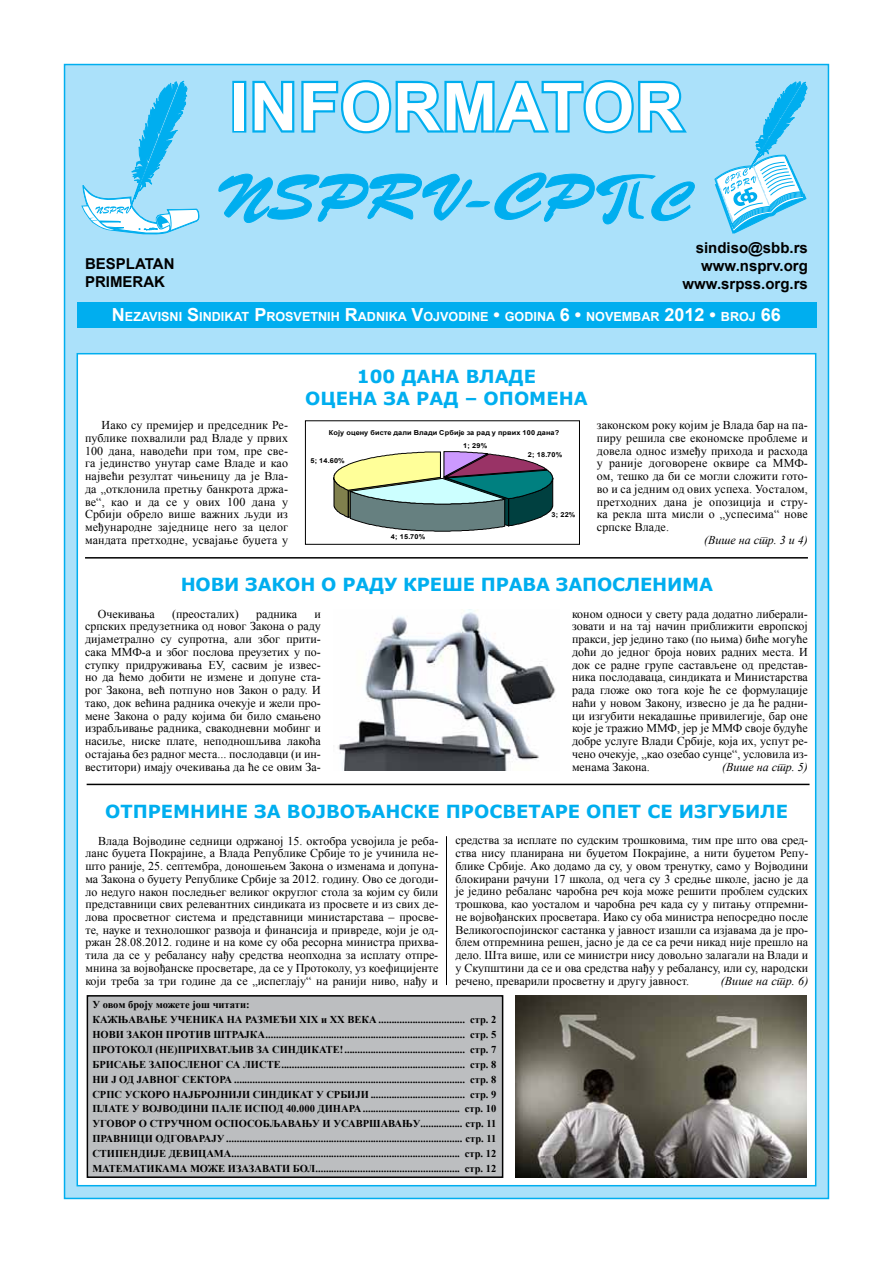
<style>
.page{position:relative;width:893px;height:1263px;background:#fff}
.page>*{position:absolute;margin:0;border:0;box-sizing:border-box;transform-origin:0 0}
.t1{font:700 66px "Arial";letter-spacing:.02em;color:#fff}
.t2{font:700 18px "Verdana";color:#00aeef}
.t3{font:700 15px/18px "Arial";color:#000}
.t4{font:700 12.6px "Arial";color:#fff}
.t5{font:12px/12.8px "Times New Roman";color:#000;text-align:justify}
.t6{font:italic 12px "Times New Roman";color:#000}
.t7{font:700 10.5px/15px "Times New Roman";color:#000}
.t8{font:700 6.75px "Arial";letter-spacing:.02em;color:#000;scale:1.08 1}
.s1{font-size:18px}
</style>
<div class="page">
<div style="left:64px;top:64px;width:765px;height:1135px;background:#abe1fa;border:2px solid #00aeef"></div>
<div style="left:77px;top:353px;width:739px;height:833px;background:#fff;border:2px solid #00aeef"></div>
<svg style="left:218px;top:173px;width:477px;height:51px"></svg>
<svg style="left:82px;top:80px;width:117px;height:154px"></svg>
<div style="left:232px;top:81px;width:14px;height:52px;border:4px solid #00aeef"></div>
<svg style="left:250px;top:63px;width:441px;height:71px"></svg>
<div style="left:77px;top:302px;width:739px;height:25px;background:#00aeef"></div>
<svg style="left:714px;top:81px;width:93px;height:153px"></svg>
<hr style="left:85px;top:557px;width:723px;height:2px;background:#000">
<div style="left:87px;top:996px;width:416px;height:181px;background:#bcbec0"></div>
<div style="left:87px;top:995px;width:416px;height:183px;border:2px solid #000"></div>
<hr style="left:87px;top:784px;width:722px;height:1px;background:#000">
<svg style="left:333px;top:451px;width:221px;height:81px;background:#8ea297"></svg>
<div style="left:305px;top:420px;width:275px;height:125px;border:1px solid #000"></div>
<img style="left:338px;top:610px;width:218px;height:161px">
<img style="left:515px;top:995px;width:292px;height:183px">
<hr style="left:446px;top:836px;width:1px;height:149px;background:#000">
<p class="t3" style="left:85px;top:255px;width:91px">BESPLATAN<br>PRIMERAK</p>
<h1 class="t1" style="left:230px;top:64px;width:455px">INFORMATOR</h1>
<p class="t3" style="left:683px;top:239px;width:127px;text-align:right">sindiso@sbb.rs www.nsprv.org www.srpss.org.rs</p>
<p class="t4" style="left:112px;top:308px;width:670px"><span class="s1">N</span>EZAVISNI <span class="s1">S</span>INDIKAT <span class="s1">P</span>ROSVETNIH <span class="s1">R</span>ADNIKA <span class="s1">V</span>OJVODINE <span class="s1">•</span> GODINA <span class="s1">6</span> <span class="s1">•</span> NOVEMBAR <span class="s1">2012</span> <span class="s1">•</span> BROJ <span class="s1">66</span></p>
<h2 class="t2" style="left:357px;top:365px;width:181px">100 ДАНА ВЛАДЕ</h2>
<h2 class="t2" style="left:305px;top:387px;width:45px">Оцена</h2>
<h2 class="t2" style="left:383px;top:387px;width:178px">за рад – опомена</h2>
<p class="t5" style="left:85px;top:419px;width:205px;text-indent:17px">Иако су премијер и председник Ре&shy;публике похвалили рад Владе у првих 100 дана, наводећи при том, пре све&shy;га јединство унутар саме Владе и као највећи резултат чињеницу да је Вла&shy;да „отклонила претњу банкрота држа&shy;ве“, као и да се у ових 100 дана у Србији обрело више важних људи из међународне заједнице него за целог мандата претходне, усвајање буџета у</p>
<p class="t5" style="left:597px;top:418px;width:213px">законском року којим је Влада бар на па&shy;пиру решила све економске проблеме и довела однос између прихода и расхода у раније договорене оквире са ММФ&shy;ом, тешко да би се могли сложити гото&shy;во и са једним од ових успеха. Уосталом, претходних дана је опозиција и стру&shy;ка рекла шта мисли о „успесима“ нове српске Владе.</p>
<p class="t8" style="left:329px;top:428px;width:215px">Коју оцену бисте дали Влади Србије за рад у првих 100 дана?</p>
<p class="t8" style="left:310px;top:457px;width:33px">5; 14.60%</p>
<p class="t8" style="left:463px;top:442px;width:24px">1; 29%</p>
<p class="t8" style="left:528px;top:450px;width:33px">2; 18.70%</p>
<p class="t8" style="left:552px;top:510px;width:24px">3; 22%</p>
<p class="t8" style="left:391px;top:532px;width:33px">4; 15.70%</p>
<p class="t6" style="left:704px;top:531px;width:105px">(Вишe на стр. 3 и 4)</p>
<h2 class="t2" style="left:181px;top:573px;width:534px">НОВИ ЗАКОН О РАДУ КРЕШЕ ПРАВА ЗАП ОСЛЕНИМА</h2>
<p class="t5" style="left:85px;top:607px;width:237px;text-indent:229px">и српских предузетника од новог Закона о раду дијаметрално су супротна, али због прити&shy;сака ММФ-а и због послова преузетих у по&shy;ступку придруживања ЕУ, сасвим је извес&shy;но да ћемо добити не измене и допуне ста&shy;рог Закона, већ потпуно нов Закон о раду. И тако, док већина радника очекује и жели про&shy;мене Закона о раду којима би било смањено израбљивање радника, свакодневни мобинг и насиље, ниске плате, неподношљива лакоћа остајања без радног места... послодавци (и ин&shy;веститори) имају очекивања да ће се овим За-</p>
<p class="t5" style="left:572px;top:607px;width:237px">коном односи у свету рада додатно либерали&shy;зовати и на тај начин приближити европској пракси, јер једино тако (по њима) биће могуће доћи до једног броја нових радних места. И док се радне групе састављене од представ&shy;ника послодаваца, синдиката и Министарства рада гложе око тога које ће се формулације наћи у новом Закону, извесно је да ће радни&shy;ци изгубити некадашње привилегије, бар оне које је тражио ММФ, јер је ММФ своје будуће добре услуге Влади Србије, која их, успут ре&shy;чено очекује, „као озебао сунце“, условила из&shy;менама Закона.</p>
<p class="t5" style="left:98px;top:607px;width:59px">Очекивања</p>
<p class="t5" style="left:172px;top:607px;width:68px">(преосталих)</p>
<p class="t5" style="left:256px;top:607px;width:43px">радника</p>
<p class="t6" style="left:722px;top:758px;width:87px">(Више на стр. 5)</p>
<h2 class="t2" style="left:105px;top:799px;width:684px">ОТПРЕМ НИНЕ ЗА ВОЈВОЂАНСКЕ ПРОСВЕТАРЕ ОП ЕТ се ИЗГУБИЛЕ</h2>
<p class="t5" style="left:85px;top:834px;width:354px;text-indent:13px">Влада Војводине седници одржаној 15. октобра усвојила је реба&shy;ланс буџета Покрајине, а Влада Републике Србије то је учинила не&shy;што раније, 25. септембра, доношењем Закона о изменама и допуна&shy;ма Закона о буџету Републике Србије за 2012. годину. Ово се догоди&shy;ло недуго након последњег великог округлог стола за којим су били представници свих релевантних синдиката из просвете и из свих де&shy;лова просветног система и представници министарстава – просве&shy;те, науке и технолошког развоја и финансија и привреде, који је од&shy;ржан 28.08.2012. године и на коме су оба ресорна министра прихва&shy;тила да се у ребалансу нађу средства неопходна за исплату отпре&shy;мнина за војвођанске просветаре, да се у Протоколу, уз коефицијенте који треба за три године да се „испеглају“ на ранији ниво, нађу и</p>
<p class="t5" style="left:455px;top:834px;width:354px">средства за исплате по судским трошковима, тим пре што ова сред&shy;ства нису планирана ни буџетом Покрајине, а нити буџетом Репу&shy;блике Србије. Ако додамо да су, у овом тренутку, само у Војводини блокирани рачуни 17 школа, од чега су 3 средње школе, јасно је да је једино ребаланс чаробна реч која може решити проблем судских трошкова, као уосталом и чаробна реч када су у питању отпремни&shy;не војвођанских просветара. Иако су оба министра непосредно после Великогоспојинског састанка у јавност изашли са изјавама да је про&shy;блем отпремнина решен, јасно је да се са речи никад није прешло на дело. Шта више, или се министри нису довољно залагали на Влади и у Скупштини да се и ова средства нађу у ребалансу, или су, народски речено, преварили просветну и другу јавност.</p>
<p class="t6" style="left:721px;top:972px;width:89px">(Више на стр. 6)</p>
<p class="t7" style="left:92px;top:997px;width:405px">У овом броју можете још читати:<br>КАЖЊАВАЊЕ УЧЕНИКА НА РАЗМЕЂИ XIX и XX ВЕКА ................................. стр. 2<br>НОВИ ЗАКОН ПРОТИВ ШТРАЈКА............................................................................ стр. 5<br>ПРОТОКОЛ (НЕ)ПРИХВАТЉИВ ЗА СИНДИКАТЕ!.............................................. стр. 7<br>БРИСАЊЕ ЗАПОСЛЕНОГ СА ЛИСТЕ...................................................................... стр. 8<br>НИ Ј ОД ЈАВНОГ СЕКТОРА ........................................................................................ стр. 8<br>СРПС УСКОРО НАЈБРОЈНИЈИ СИНДИКАТ У СРБИЈИ .................................... стр. 9<br>ПЛАТЕ У ВОЈВОДИНИ ПАЛЕ ИСПОД 40.000 ДИНАРА..................................... стр. 10<br>УГОВОР О СТРУЧНОМ ОСПОСОБЉАВАЊУ И УСАВРШАВАЊУ................ стр. 11<br>ПРАВНИЦИ ОДГОВАРАЈУ .......................................................................................... стр. 11<br>СТИПЕНДИЈЕ ДЕВИЦАМА....................................................................................... стр. 12<br>MАТЕМАТИКАМА МОЖЕ ИЗАЗАВАТИ БОЛ....................................................... стр. 12</p>
</div>
